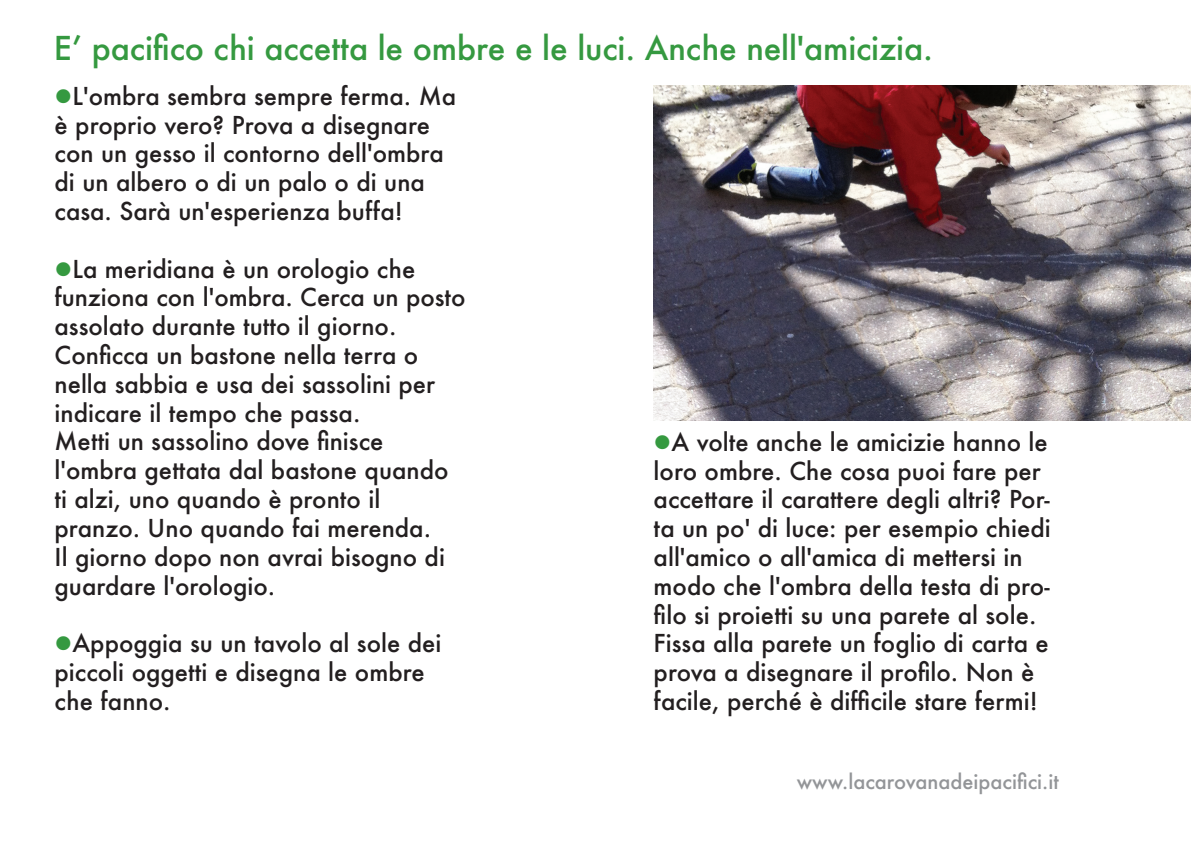
<style>
.page{position:relative;width:1191px;height:842px;background:#fff}
.page>*{position:absolute;margin:0;border:0;box-sizing:border-box;transform-origin:0 0}
.t1{font:500 32px "Futura";letter-spacing:-.005em;color:#359940}
.t2{font:500 24px/28.8px "Futura";color:#231f20}
.t3{font:500 20px "Futura";color:#939598}
.s1{color:#359940}
</style>
<div class="page">
<img style="left:653px;top:85px;width:538px;height:336px">
<h1 class="t1" style="left:54px;top:27px;width:880px">E’ pacifico chi accetta le ombre e le luci. Anche nell'amicizia.</h1>
<p class="t2" style="left:55px;top:81px;width:403px"><span class="s1">●</span>L'ombra sembra sempre ferma. Ma è proprio vero? Prova a disegnare con un gesso il contorno dell'ombra di un albero o di un palo o di una casa. Sarà un'esperienza buffa!</p>
<p class="t2" style="left:55px;top:254px;width:412px"><span class="s1">●</span>La meridiana è un orologio che funziona con l'ombra. Cerca un posto assolato durante tutto il giorno.<br>Conficca un bastone nella terra o nella sabbia e usa dei sassolini per indicare il tempo che passa.<br>Metti un sassolino dove finisce l'ombra gettata dal bastone quando ti alzi, uno quando è pronto il pranzo. Uno quando fai merenda.<br>Il giorno dopo non avrai bisogno di guardare l'orologio.</p>
<p class="t2" style="left:55px;top:628px;width:388px"><span class="s1">●</span>Appoggia su un tavolo al sole dei piccoli oggetti e disegna le ombre che fanno.</p>
<p class="t2" style="left:653px;top:427px;width:399px"><span class="s1">●</span>A volte anche le amicizie hanno le loro ombre. Che cosa puoi fare per accettare il carattere degli altri? Por&shy;ta un po' di luce: per esempio chiedi all'amico o all'amica di mettersi in modo che l'ombra della testa di pro&shy;filo si proietti su una parete al sole.<br>Fissa alla parete un foglio di carta e prova a disegnare il profilo. Non è facile, perché è difficile stare fermi!</p>
<p class="t3" style="left:797px;top:768px;width:263px">www.lacarovanadeipacifici.it</p>
</div>
